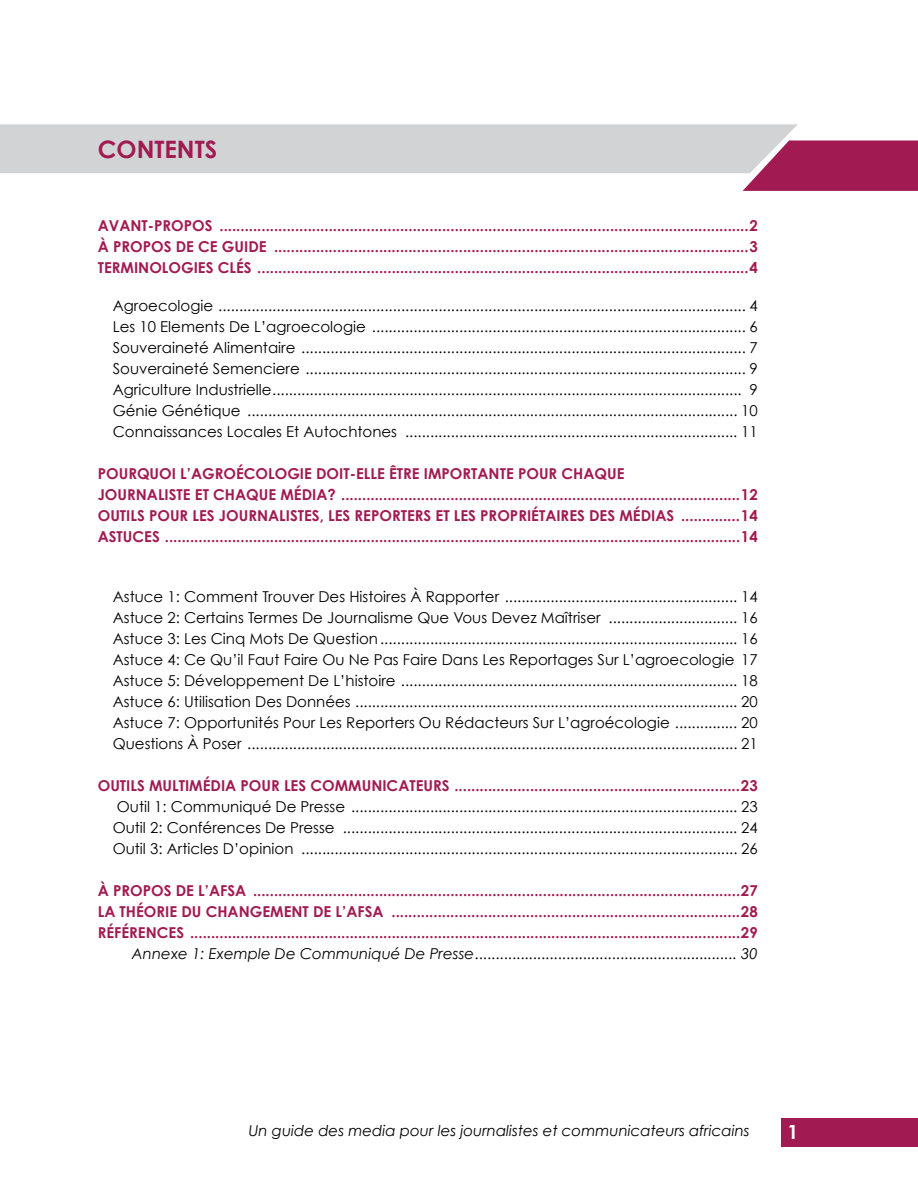
<style>
.page{position:relative;width:918px;height:1188px;background:#fff}
.page>*{position:absolute;margin:0;border:0;box-sizing:border-box;transform-origin:0 0}
.t1{font:700 24px "Century Gothic";color:#a11a52}
.t2{font:700 19.5px "Century Gothic";color:#fff}
.t3{font:15px/21px "Century Gothic";color:#000;text-align:justify}
.t4{font:700 15px/21px "Century Gothic";color:#a11a52;text-align:justify}
.t5{font:italic 15px "Century Gothic";color:#000}
</style>
<div class="page">
<svg style="left:0;top:124px;width:918px;height:67px"></svg>
<div style="left:782px;top:1118px;width:136px;height:29px;background:#a11a52"></div>
<h1 class="t1" style="left:98px;top:134px;width:34px">CONTENTS</h1>
<p class="t4" style="left:98px;top:215px;width:662px">AVANT-PROPOS ..............................................................................................................................2<br>À PROPOS DE CE GUIDE .................................................................................................................3<br>TERMINOLOGIES CLÉS .....................................................................................................................4</p>
<p class="t3" style="left:113px;top:295px;width:647px">Agroecologie ............................................................................................................................... 4<br>Les 10 Elements De L’agroecologie .......................................................................................... 6<br>Souveraineté Alimentaire ........................................................................................................... 7<br>Souveraineté Semenciere .......................................................................................................... 9<br>Agriculture Industrielle................................................................................................................. 9<br>Génie Génétique ...................................................................................................................... 10<br>Connaissances Locales Et Autochtones ................................................................................ 11</p>
<p class="t4" style="left:98px;top:463px;width:662px;text-align:left">POURQUOI L’AG ROÉCOLOGIE DOIT-ELLE ÊTRE IMPORTANTE POUR CHAQUE<br>JOURNALISTE ET CHAQUE MÉDIA? ...............................................................................................12<br>OUTILS POUR LES JOURNALISTES, LES REPORTERS ET LES PROPRIÉTAIRES DES MÉDIAS ..............14<br>ASTUCES .........................................................................................................................................14</p>
<p class="t3" style="left:113px;top:586px;width:647px">Astuce 1: Comment Trouver Des Histoires À Rapporter ........................................................ 14<br>Astuce 2: Certains Termes De Journalisme Que Vous Devez Maîtriser ............................... 16<br>Astuce 3: Les Cinq Mots De Question...................................................................................... 16<br>Astuce 4: Ce Qu’il Faut Faire Ou Ne Pas Faire Dans Les Reportages Sur L’agroecologie 17<br>Astuce 5: Développement De L’histoire ................................................................................. 18<br>Astuce 6: Utilisation Des Données ............................................................................................ 20<br>Astuce 7: Opportunités Pour Les Reporters Ou Rédacteurs Sur L’agroécologie ............... 20<br>Questions À Poser ...................................................................................................................... 21</p>
<p class="t4" style="left:98px;top:775px;width:661px">OUTILS MU LTIMÉDIA POUR LES COMMUNICATEURS ....................................................................23</p>
<p class="t3" style="left:113px;top:796px;width:647px">Outil 1: Communiqué De Presse ............................................................................................. 23<br>Outil 2: Conférences De Presse ............................................................................................... 24<br>Outil 3: Articles D’opinion ......................................................................................................... 26</p>
<p class="t4" style="left:98px;top:880px;width:662px">À PROPOS DE L’AFSA ....................................................................................................................27<br>LA THÉORIE DU CHANGEMENT DE L’AFSA ...................................................................................28<br>RÉFÉRENCES ...................................................................................................................................29</p>
<p class="t5" style="left:132px;top:945px;width:627px">Annexe 1: Exemple De Communiqué De Presse............................................................... 30</p>
<p class="t5" style="left:249px;top:1121px;width:502px">Un guide des media pour les journalistes et communicateurs africains</p>
<h2 class="t2" style="left:787px;top:1120px;width:12px">1</h2>
</div>
